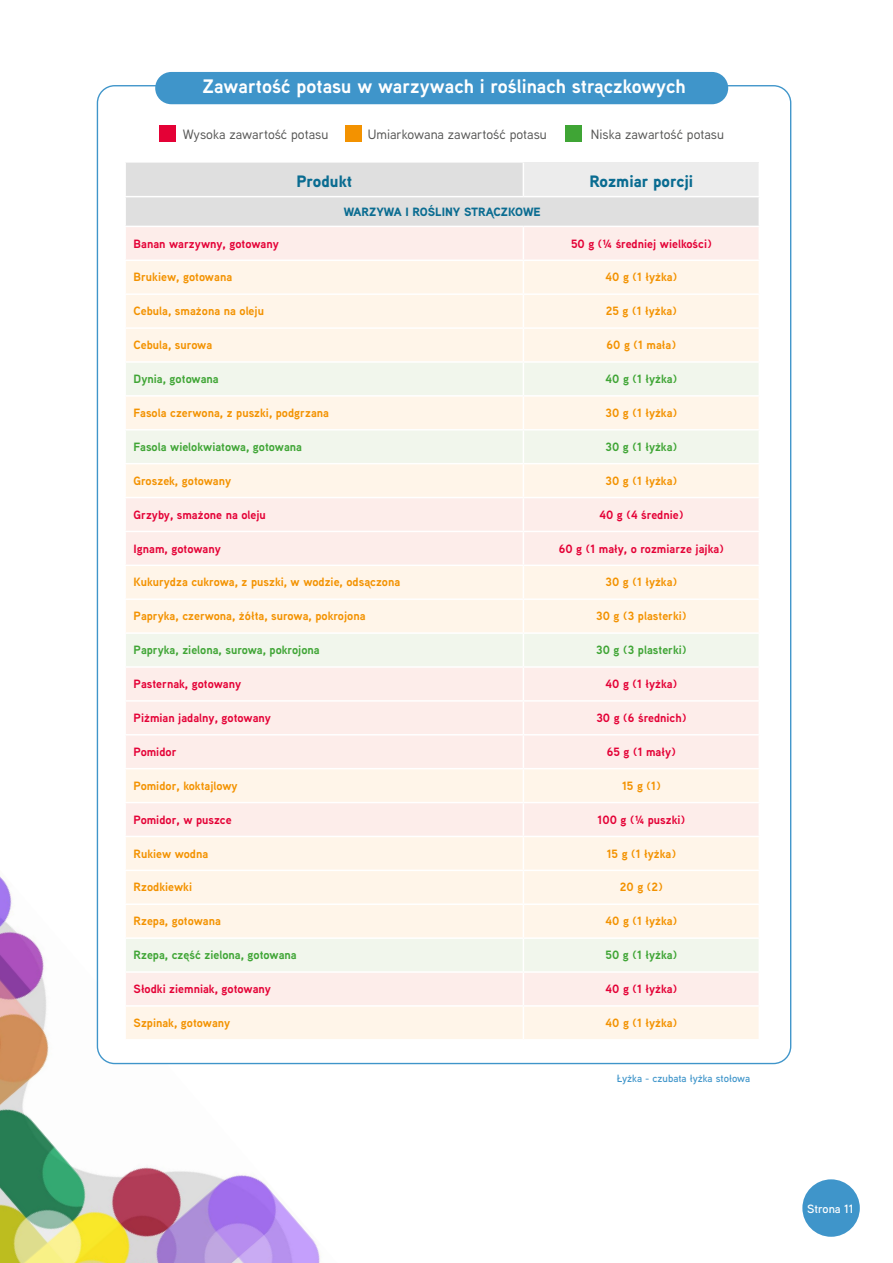
<style>
.page{position:relative;width:893px;height:1263px;background:#fff}
.page>*{position:absolute;margin:0;border:0;box-sizing:border-box;transform-origin:0 0}
.t1{font:700 19.5px "Aaux Next";color:#fff}
.t2{font:900 16.5px "Aaux Next";color:#0a6c91}
.t3{font:500 13.5px "Aaux Next";color:#575756}
.t4{font:700 12px "Aaux Next";color:#f39200}
.t5{font:700 12px "Aaux Next";color:#e40136}
.t6{font:700 12px "Aaux Next";color:#3fa535}
.t7{font:900 12px "Aaux Next";color:#0a6c91}
.t8{font:600 12px "Aaux Next";color:#fff}
.t9{font:600 10.5px "Aaux Next";color:#3f95ca}
</style>
<div class="page">
<img style="left:0;top:806px;width:365px;height:457px">
<div style="left:97px;top:86px;width:694px;height:977px;background:#fff;border-radius:17px"></div>
<div style="left:802px;top:1179px;width:58px;height:58px;background:#3f95ca;border-radius:50%"></div>
<div style="left:126px;top:227px;width:633px;height:33px;background:#fdedea"></div>
<div style="left:126px;top:261px;width:633px;height:778px;background:#fff5e9"></div>
<svg style="left:126px;top:363px;width:633px;height:608px;background:#fbf2ea"></svg>
<hr style="left:523px;top:227px;width:1px;height:33px;background:#fff">
<hr style="left:124px;top:395px;width:399px;height:2px;background:#fff">
<hr style="left:523px;top:395px;width:237px;height:2px;background:#fff">
<hr style="left:523px;top:397px;width:1px;height:32px;background:#fff">
<hr style="left:124px;top:598px;width:399px;height:2px;background:#fff">
<hr style="left:523px;top:598px;width:237px;height:2px;background:#fff">
<hr style="left:523px;top:600px;width:1px;height:32px;background:#fff">
<hr style="left:523px;top:634px;width:1px;height:32px;background:#fff">
<hr style="left:124px;top:666px;width:399px;height:2px;background:#fff">
<hr style="left:523px;top:666px;width:237px;height:2px;background:#fff">
<hr style="left:124px;top:869px;width:399px;height:2px;background:#fff">
<hr style="left:523px;top:869px;width:237px;height:2px;background:#fff">
<hr style="left:523px;top:871px;width:1px;height:32px;background:#fff">
<hr style="left:124px;top:1005px;width:399px;height:2px;background:#fff">
<hr style="left:523px;top:1005px;width:237px;height:2px;background:#fff">
<hr style="left:523px;top:498px;width:1px;height:33px;background:#fff">
<hr style="left:124px;top:700px;width:399px;height:2px;background:#fff">
<hr style="left:523px;top:700px;width:237px;height:2px;background:#fff">
<hr style="left:523px;top:702px;width:1px;height:32px;background:#fff">
<hr style="left:124px;top:293px;width:399px;height:2px;background:#fff">
<hr style="left:523px;top:293px;width:237px;height:2px;background:#fff">
<hr style="left:523px;top:295px;width:1px;height:32px;background:#fff">
<hr style="left:523px;top:329px;width:1px;height:32px;background:#fff">
<hr style="left:124px;top:327px;width:399px;height:2px;background:#fff">
<hr style="left:523px;top:327px;width:237px;height:2px;background:#fff">
<hr style="left:523px;top:668px;width:1px;height:32px;background:#fff">
<hr style="left:124px;top:463px;width:399px;height:1px;background:#fff">
<hr style="left:124px;top:497px;width:399px;height:1px;background:#fff">
<hr style="left:124px;top:632px;width:399px;height:2px;background:#fff">
<hr style="left:523px;top:463px;width:237px;height:1px;background:#fff">
<hr style="left:523px;top:464px;width:1px;height:33px;background:#fff">
<hr style="left:523px;top:497px;width:237px;height:1px;background:#fff">
<hr style="left:523px;top:632px;width:237px;height:2px;background:#fff">
<hr style="left:124px;top:361px;width:399px;height:2px;background:#fff">
<hr style="left:124px;top:429px;width:399px;height:1px;background:#fff">
<hr style="left:124px;top:531px;width:399px;height:1px;background:#fff">
<hr style="left:124px;top:937px;width:399px;height:2px;background:#fff">
<hr style="left:523px;top:361px;width:237px;height:2px;background:#fff">
<hr style="left:523px;top:363px;width:1px;height:32px;background:#fff">
<hr style="left:523px;top:429px;width:237px;height:1px;background:#fff">
<hr style="left:523px;top:430px;width:1px;height:33px;background:#fff">
<hr style="left:523px;top:531px;width:237px;height:1px;background:#fff">
<hr style="left:523px;top:937px;width:237px;height:2px;background:#fff">
<hr style="left:523px;top:939px;width:1px;height:32px;background:#fff">
<hr style="left:523px;top:1007px;width:1px;height:32px;background:#fff">
<hr style="left:523px;top:261px;width:1px;height:32px;background:#fff">
<hr style="left:124px;top:565px;width:399px;height:1px;background:#fff">
<hr style="left:523px;top:565px;width:237px;height:1px;background:#fff">
<hr style="left:523px;top:566px;width:1px;height:32px;background:#fff">
<hr style="left:124px;top:971px;width:399px;height:2px;background:#fff">
<hr style="left:523px;top:971px;width:237px;height:2px;background:#fff">
<hr style="left:523px;top:973px;width:1px;height:32px;background:#fff">
<hr style="left:523px;top:735px;width:1px;height:33px;background:#fff">
<hr style="left:124px;top:768px;width:399px;height:1px;background:#fff">
<hr style="left:523px;top:768px;width:237px;height:1px;background:#fff">
<hr style="left:523px;top:803px;width:1px;height:33px;background:#fff">
<hr style="left:124px;top:836px;width:399px;height:1px;background:#fff">
<hr style="left:124px;top:903px;width:399px;height:2px;background:#fff">
<hr style="left:523px;top:836px;width:237px;height:1px;background:#fff">
<hr style="left:523px;top:837px;width:1px;height:32px;background:#fff">
<hr style="left:523px;top:903px;width:237px;height:2px;background:#fff">
<hr style="left:523px;top:905px;width:1px;height:32px;background:#fff">
<hr style="left:523px;top:532px;width:1px;height:33px;background:#fff">
<hr style="left:124px;top:734px;width:399px;height:1px;background:#fff">
<hr style="left:124px;top:802px;width:399px;height:1px;background:#fff">
<hr style="left:523px;top:734px;width:237px;height:1px;background:#fff">
<hr style="left:523px;top:769px;width:1px;height:33px;background:#fff">
<hr style="left:523px;top:802px;width:237px;height:1px;background:#fff">
<svg style="left:126px;top:163px;width:633px;height:63px;background:#e2e2e2"></svg>
<div style="left:155px;top:72px;width:573px;height:32px;background:#3f95ca;border-radius:16px"></div>
<div style="left:159px;top:125px;width:17px;height:17px;background:#e40136"></div>
<div style="left:345px;top:125px;width:17px;height:17px;background:#f39200"></div>
<div style="left:565px;top:125px;width:17px;height:17px;background:#3fa535"></div>
<h1 class="t1" style="left:202px;top:73px;width:485px">Zawartość potasu w warzywach i roślinach strączkowych</h1>
<p class="t3" style="left:183px;top:125px;width:147px">Wysoka zawartość potasu</p>
<p class="t3" style="left:368px;top:125px;width:180px">Umiarkowana zawartość potasu</p>
<p class="t3" style="left:591px;top:125px;width:135px">Niska zawartość potasu</p>
<h2 class="t2" style="left:296px;top:169px;width:57px">Produkt</h2>
<h2 class="t2" style="left:589px;top:169px;width:105px">Rozmiar porcji</h2>
<p class="t7" style="left:344px;top:203px;width:198px">WARZYWA I ROŚLINY STRĄCZKOWE</p>
<p class="t5" style="left:134px;top:235px;width:147px">Banan warzywny, gotowany</p>
<p class="t5" style="left:571px;top:235px;width:142px">50 g (¼ średniej wielkości)</p>
<p class="t4" style="left:134px;top:269px;width:100px">Brukiew, gotowana</p>
<p class="t4" style="left:605px;top:269px;width:73px">40 g (1 łyżka)</p>
<p class="t4" style="left:134px;top:303px;width:132px">Cebula, smażona na oleju</p>
<p class="t4" style="left:606px;top:303px;width:73px">25 g (1 łyżka)</p>
<p class="t4" style="left:134px;top:337px;width:80px">Cebula, surowa</p>
<p class="t4" style="left:607px;top:337px;width:71px">60 g (1 mała)</p>
<p class="t6" style="left:134px;top:370px;width:87px">Dynia, gotowana</p>
<p class="t6" style="left:605px;top:370px;width:73px">40 g (1 łyżka)</p>
<p class="t4" style="left:134px;top:404px;width:197px">Fasola czerwona, z puszki, podgrzana</p>
<p class="t4" style="left:606px;top:404px;width:73px">30 g (1 łyżka)</p>
<p class="t6" style="left:134px;top:438px;width:170px">Fasola wielokwiatowa, gotowana</p>
<p class="t6" style="left:606px;top:438px;width:73px">30 g (1 łyżka)</p>
<p class="t4" style="left:134px;top:472px;width:99px">Groszek, gotowany</p>
<p class="t4" style="left:606px;top:472px;width:73px">30 g (1 łyżka)</p>
<p class="t5" style="left:134px;top:506px;width:134px">Grzyby, smażone na oleju</p>
<p class="t5" style="left:599px;top:506px;width:86px">40 g (4 średnie)</p>
<p class="t5" style="left:134px;top:540px;width:89px">Ignam, gotowany</p>
<p class="t5" style="left:559px;top:540px;width:167px">60 g (1 mały, o rozmiarze jajka)</p>
<p class="t4" style="left:134px;top:574px;width:268px">Kukurydza cukrowa, z puszki, w wodzie, odsączona</p>
<p class="t4" style="left:606px;top:574px;width:73px">30 g (1 łyżka)</p>
<p class="t4" style="left:134px;top:608px;width:233px">Papryka, czerwona, żółta, surowa, pokrojona</p>
<p class="t4" style="left:596px;top:608px;width:92px">30 g (3 plasterki)</p>
<p class="t6" style="left:134px;top:642px;width:188px">Papryka, zielona, surowa, pokrojona</p>
<p class="t6" style="left:596px;top:642px;width:92px">30 g (3 plasterki)</p>
<p class="t5" style="left:134px;top:675px;width:109px">Pasternak, gotowany</p>
<p class="t5" style="left:605px;top:675px;width:73px">40 g (1 łyżka)</p>
<p class="t5" style="left:134px;top:709px;width:139px">Piżmian jadalny, gotowany</p>
<p class="t5" style="left:596px;top:709px;width:91px">30 g (6 średnich)</p>
<p class="t5" style="left:134px;top:743px;width:44px">Pomidor</p>
<p class="t5" style="left:607px;top:743px;width:71px">65 g (1 mały)</p>
<p class="t4" style="left:134px;top:777px;width:106px">Pomidor, koktajlowy</p>
<p class="t4" style="left:622px;top:777px;width:40px">15 g (1)</p>
<p class="t5" style="left:134px;top:811px;width:99px">Pomidor, w puszce</p>
<p class="t5" style="left:598px;top:811px;width:89px">100 g (¼ puszki)</p>
<p class="t4" style="left:134px;top:845px;width:76px">Rukiew wodna</p>
<p class="t4" style="left:607px;top:845px;width:71px">15 g (1 łyżka)</p>
<p class="t4" style="left:134px;top:879px;width:60px">Rzodkiewki</p>
<p class="t4" style="left:620px;top:879px;width:44px">20 g (2)</p>
<p class="t4" style="left:134px;top:913px;width:89px">Rzepa, gotowana</p>
<p class="t4" style="left:605px;top:913px;width:73px">40 g (1 łyżka)</p>
<p class="t6" style="left:134px;top:946px;width:165px">Rzepa, część zielona, gotowana</p>
<p class="t6" style="left:605px;top:946px;width:73px">50 g (1 łyżka)</p>
<p class="t5" style="left:134px;top:980px;width:139px">Słodki ziemniak, gotowany</p>
<p class="t5" style="left:605px;top:980px;width:73px">40 g (1 łyżka)</p>
<p class="t4" style="left:134px;top:1014px;width:98px">Szpinak, gotowany</p>
<p class="t4" style="left:605px;top:1014px;width:73px">40 g (1 łyżka)</p>
<p class="t9" style="left:617px;top:1071px;width:135px">Łyżka - czubata łyżka stołowa</p>
<p class="t8" style="left:807px;top:1200px;width:48px">Strona 11</p>
</div>
